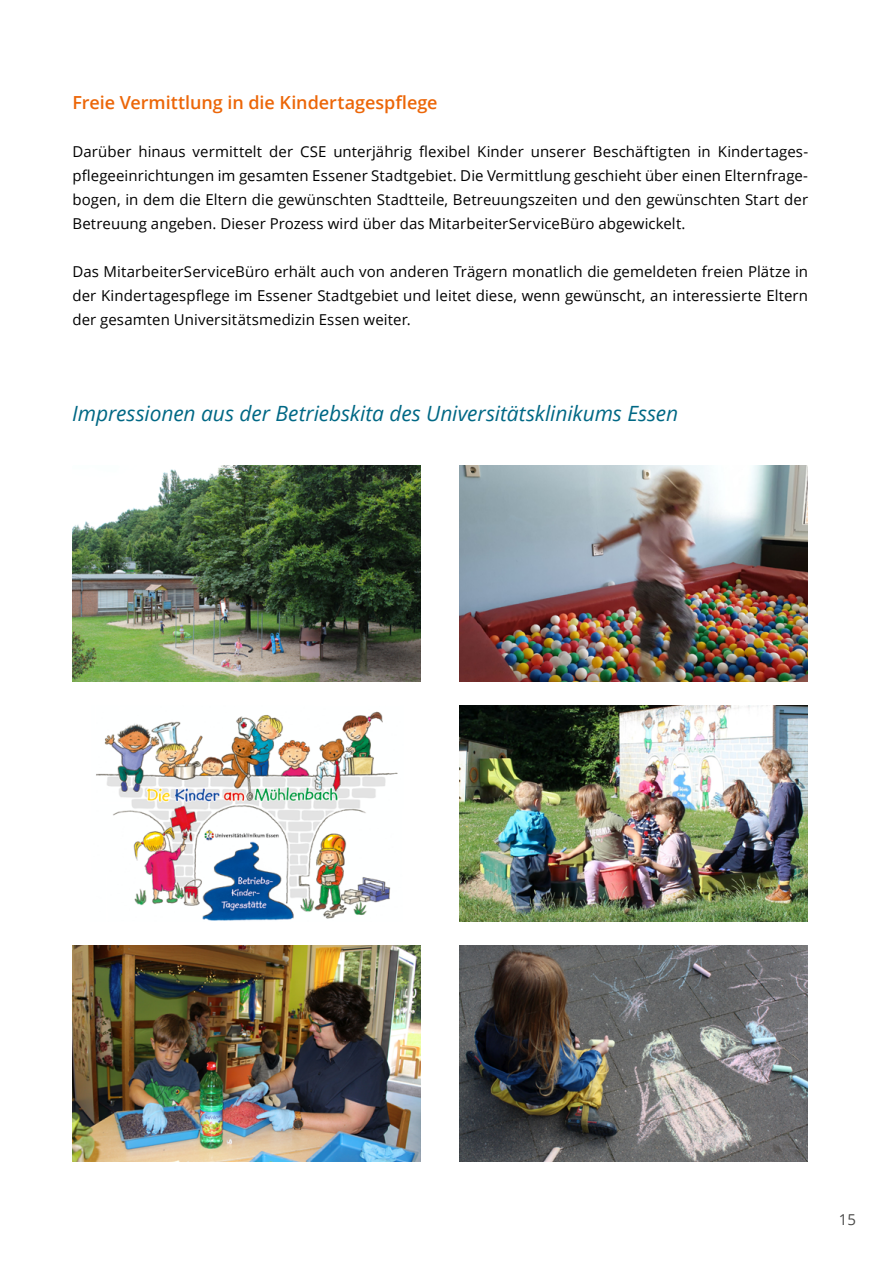
<style>
.page{position:relative;width:893px;height:1263px;background:#fff}
.page>*{position:absolute;margin:0;border:0;box-sizing:border-box;transform-origin:0 0}
.t1{font:italic 21px "Open Sans";letter-spacing:-.005em;color:#006885}
.t2{font:600 18px "Open Sans";letter-spacing:-.005em;color:#ec6608}
.t3{font:15px/24px "Open Sans";letter-spacing:.005em;color:#000;text-align:justify}
.t4{font:15px "Open Sans";color:#4a4a49}
</style>
<div class="page">
<img style="left:72px;top:465px;width:349px;height:216px">
<img style="left:459px;top:465px;width:349px;height:216px">
<img style="left:96px;top:711px;width:302px;height:210px">
<img style="left:459px;top:705px;width:349px;height:216px">
<img style="left:72px;top:945px;width:349px;height:216px">
<img style="left:459px;top:945px;width:349px;height:216px">
<p class="t2" style="left:72px;top:90px;width:367px">Freie Vermittlung in die Kindertagespflege</p>
<p class="t3" style="left:72px;top:139px;width:737px">Darüber hinaus vermittelt der CSE unterjährig flexibel Kinder unserer Beschäftigten in Kindertages&shy;pflegeeinrichtungen im gesamten Essener Stadtgebiet. Die Vermittlung geschieht über einen Elternfrage&shy;bogen, in dem die Eltern die gewünschten Stadtteile, Betreuungszeiten und den gewünschten Start der Betreuung angeben. Dieser Prozess wird über das MitarbeiterServiceBüro abgewickelt.</p>
<p class="t3" style="left:72px;top:259px;width:737px">Das MitarbeiterServiceBüro erhält auch von anderen Trägern monatlich die gemeldeten freien Plätze in der Kindertagespflege im Essener Stadtgebiet und leitet diese, wenn gewünscht, an interessierte Eltern der gesamten Universitätsmedizin Essen weiter.</p>
<h1 class="t1" style="left:72px;top:399px;width:607px">Impressionen aus der Betriebskita des Universitätsklinikums Essen</h1>
<p class="t4" style="left:839px;top:1209px;width:19px">15</p>
</div>
